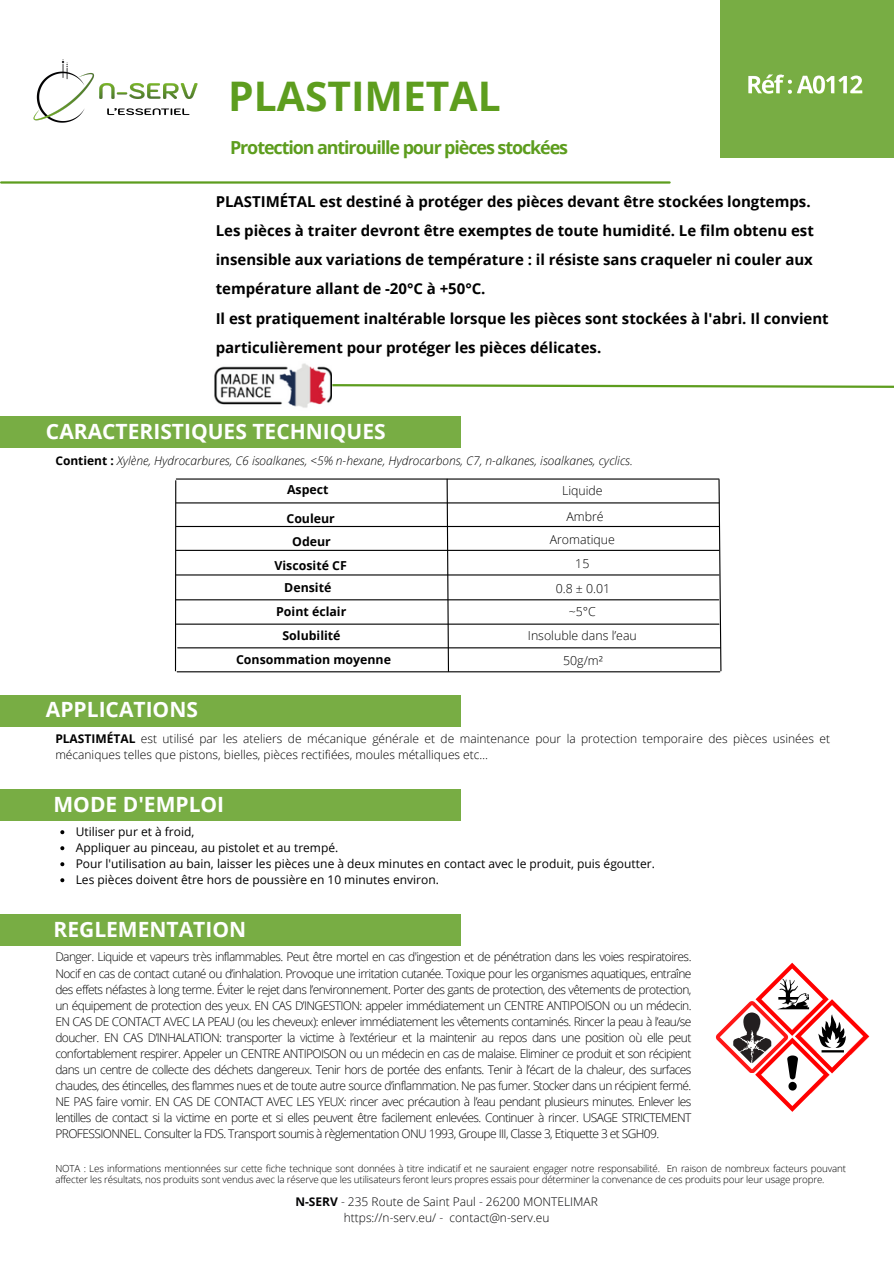
<style>
.page{position:relative;width:894px;height:1264px;background:#fff}
.page>*{position:absolute;margin:0;border:0;box-sizing:border-box;transform-origin:0 0}
.t1{font:700 40.8px "Open Sans";color:#5d9d1e}
.t2{font:700 21px "Open Sans";color:#fff}
.t3{font:700 18px "Open Sans";letter-spacing:-.06em;color:#5d9d1e}
.t4{font:700 15px/29.2px "Open Sans";color:#000}
.t5{font:700 12.3px "Open Sans";color:#000}
.t6{font:300 12.3px "Open Sans";color:#000}
.t7{font:300 12px/16px "Open Sans";color:#000}
.t8{font:12px "Open Sans";color:#000}
.t9{font:italic 300 12px "Open Sans";color:#000}
.t10{font:300 12px "Open Sans";color:#030304}
.t11{font:300 9.75px/11.4px "Open Sans";letter-spacing:-.015em;color:#000}
.s1{font-weight:700;font-style:normal}
.s2{font-weight:700}
</style>
<div class="page">
<svg style="left:332px;top:384px;width:561px;height:4px"></svg>
<hr style="left:1px;top:181px;width:668px;height:3px;background:#5d9d1e">
<div style="left:0;top:695px;width:461px;height:31px;background:#78ad44"></div>
<div style="left:0;top:789px;width:461px;height:32px;background:#78ad44"></div>
<img style="left:33px;top:59px;width:165px;height:64px">
<div style="left:720px;top:0;width:173px;height:158px;background:#78ad44"></div>
<div style="left:0;top:914px;width:461px;height:32px;background:#78ad44"></div>
<img style="left:214px;top:363px;width:118px;height:45px">
<img style="left:748px;top:74px;width:115px;height:21px">
<div style="left:0;top:416px;width:461px;height:32px;background:#78ad44"></div>
<hr style="left:176px;top:623px;width:542px;height:1px;background:#000">
<hr style="left:175px;top:480px;width:1px;height:191px;background:#000">
<hr style="left:176px;top:599px;width:542px;height:1px;background:#000">
<svg style="left:717px;top:478px;width:4px;height:194px"></svg>
<hr style="left:176px;top:574px;width:542px;height:1px;background:#000">
<hr style="left:176px;top:526px;width:542px;height:1px;background:#000">
<hr style="left:176px;top:550px;width:542px;height:1px;background:#000">
<hr style="left:176px;top:478px;width:542px;height:1px;background:#000">
<hr style="left:176px;top:502px;width:542px;height:1px;background:#000">
<svg style="left:446px;top:478px;width:3px;height:193px"></svg>
<hr style="left:178px;top:647px;width:542px;height:1px;background:#000">
<hr style="left:177px;top:671px;width:542px;height:1px;background:#000">
<svg style="left:60px;top:830px;width:4px;height:4px"></svg>
<svg style="left:60px;top:846px;width:4px;height:4px"></svg>
<svg style="left:60px;top:862px;width:4px;height:4px"></svg>
<svg style="left:60px;top:878px;width:4px;height:4px"></svg>
<svg style="left:715px;top:962px;width:153px;height:149px"></svg>
<h1 class="t1" style="left:228px;top:67px;width:274px">PLASTIMETAL</h1>
<p class="t3" style="left:230px;top:135px;width:339px">Protection antirouille pour pièces stockées</p>
<h5 class="t4" style="left:216px;top:186px;width:614px">PLASTIMÉTAL est destiné à protéger des pièces devant être stockées longtemps.<br>Les pièces à traiter devront être exemptes de toute humidité. Le film obtenu est insensible aux variations de température : il résiste sans craqueler ni couler aux température allant de -20°C à +50°C.<br>Il est pratiquement inaltérable lorsque les pièces sont stockées à l'abri. Il convient particulièrement pour protéger les pièces délicates.</h5>
<p class="t2" style="left:46px;top:417px;width:341px">CARACTERISTIQUES TECHNIQUES</p>
<p class="t9" style="left:55px;top:452px;width:579px"><span class="s1">Contient :</span> Xylène, Hydrocarbures, C6 isoalkanes, &lt;5% n-hexane, Hydrocarbons, C7, n-alkanes, isoalkanes, cyclics.</p>
<p class="t5" style="left:287px;top:481px;width:43px">Aspect</p>
<p class="t5" style="left:286px;top:510px;width:50px">Couleur</p>
<p class="t5" style="left:292px;top:532px;width:40px">Odeur</p>
<h6 class="t6" style="left:562px;top:482px;width:42px">Liquide</h6>
<p class="t6" style="left:566px;top:507px;width:39px">Ambré</p>
<p class="t6" style="left:549px;top:530px;width:67px">Aromatique</p>
<p class="t5" style="left:274px;top:556px;width:74px">Viscosité CF</p>
<p class="t6" style="left:575px;top:555px;width:16px">15</p>
<h3 class="t5" style="left:284px;top:579px;width:49px">Densité</h3>
<p class="t6" style="left:555px;top:580px;width:56px">0.8 ± 0.01</p>
<h3 class="t5" style="left:276px;top:603px;width:72px">Point éclair</h3>
<p class="t6" style="left:568px;top:603px;width:29px">~5°C</p>
<p class="t5" style="left:282px;top:627px;width:60px">Solubilité</p>
<p class="t5" style="left:236px;top:651px;width:156px">Consommation moyenne</p>
<p class="t6" style="left:527px;top:626px;width:110px">Insoluble dans l’eau</p>
<h3 class="t6" style="left:563px;top:651px;width:41px">50g/m²</h3>
<p class="t2" style="left:46px;top:695px;width:153px">APPLICATIONS</p>
<h3 class="t7" style="left:55px;top:730px;width:776px"><span class="s2">PLASTIMÉTAL</span> est utilisé par les ateliers de mécanique générale et de maintenance pour la protection temporaire des pièces usinées et mécaniques telles que pistons, bielles, pièces rectifiées, moules métalliques etc…</h3>
<p class="t2" style="left:53px;top:789px;width:172px">MODE D'EMPLOI</p>
<p class="t8" style="left:76px;top:823px;width:120px">Utiliser pur et à froid,</p>
<p class="t8" style="left:76px;top:839px;width:264px">Appliquer au pinceau, au pistolet et au trempé.</p>
<p class="t8" style="left:76px;top:855px;width:580px">Pour l'utilisation au bain, laisser les pièces une à deux minutes en contact avec le produit, puis égoutter.</p>
<p class="t8" style="left:76px;top:871px;width:364px">Les pièces doivent être hors de poussière en 10 minutes environ.</p>
<p class="t2" style="left:53px;top:914px;width:194px">REGLEMENTATION</p>
<p class="t7" style="left:55px;top:948px;width:637px;text-align:justify">Danger. Liquide et vapeurs très inflammables. Peut être mortel en cas d'ingestion et de pénétration dans les voies respiratoires.<br>Nocif en cas de contact cutané ou d’inhalation. Provoque une irritation cutanée. Toxique pour les organismes aquatiques, entraîne des effets néfastes à long terme. Éviter le rejet dans l’environnement. Porter des gants de protection, des vêtements de protection, un équipement de protection des yeux. EN CAS D’INGESTION: appeler immédiatement un CENTRE ANTIPOISON ou un médecin.<br>EN CAS DE CONTACT AVEC LA PEAU (ou les cheveux): enlever immédiatement les vêtements contaminés. Rincer la peau à l’eau/se doucher. EN CAS D’INHALATION: transporter la victime à l’extérieur et la maintenir au repos dans une position où elle peut confortablement respirer. Appeler un CENTRE ANTIPOISON ou un médecin en cas de malaise. Eliminer ce produit et son récipient dans un centre de collecte des déchets dangereux. Tenir hors de portée des enfants. Tenir à l’écart de la chaleur, des surfaces chaudes, des étincelles, des flammes nues et de toute autre source d’inflammation. Ne pas fumer. Stocker dans un récipient fermé.<br>NE PAS faire vomir. EN CAS DE CONTACT AVEC LES YEUX: rincer avec précaution à l’eau pendant plusieurs minutes. Enlever les lentilles de contact si la victime en porte et si elles peuvent être facilement enlevées. Continuer à rincer. USAGE STRICTEMENT PROFESSIONNEL. Consulter la FDS. Transport soumis à règlementation ONU 1993, Groupe III, Classe 3, Etiquette 3 et SGH09.</p>
<p class="t11" style="left:55px;top:1162px;width:791px">NOTA : Les informations mentionnées sur cette fiche technique sont données à titre indicatif et ne sauraient engager notre responsabilité. En raison de nombreux facteurs pouvant affecter les résultats, nos produits sont vendus avec la réserve que les utilisateurs feront leurs propres essais pour déterminer la convenance de ces produits pour leur usage propre.</p>
<p class="t10" style="left:295px;top:1192px;width:304px"><span class="s2">N-SERV</span> - 235 Route de Saint Paul - 26200 MONTELIMAR</p>
<p class="t10" style="left:344px;top:1208px;width:207px">https://n-serv.eu/ - contact@n-serv.eu</p>
</div>
